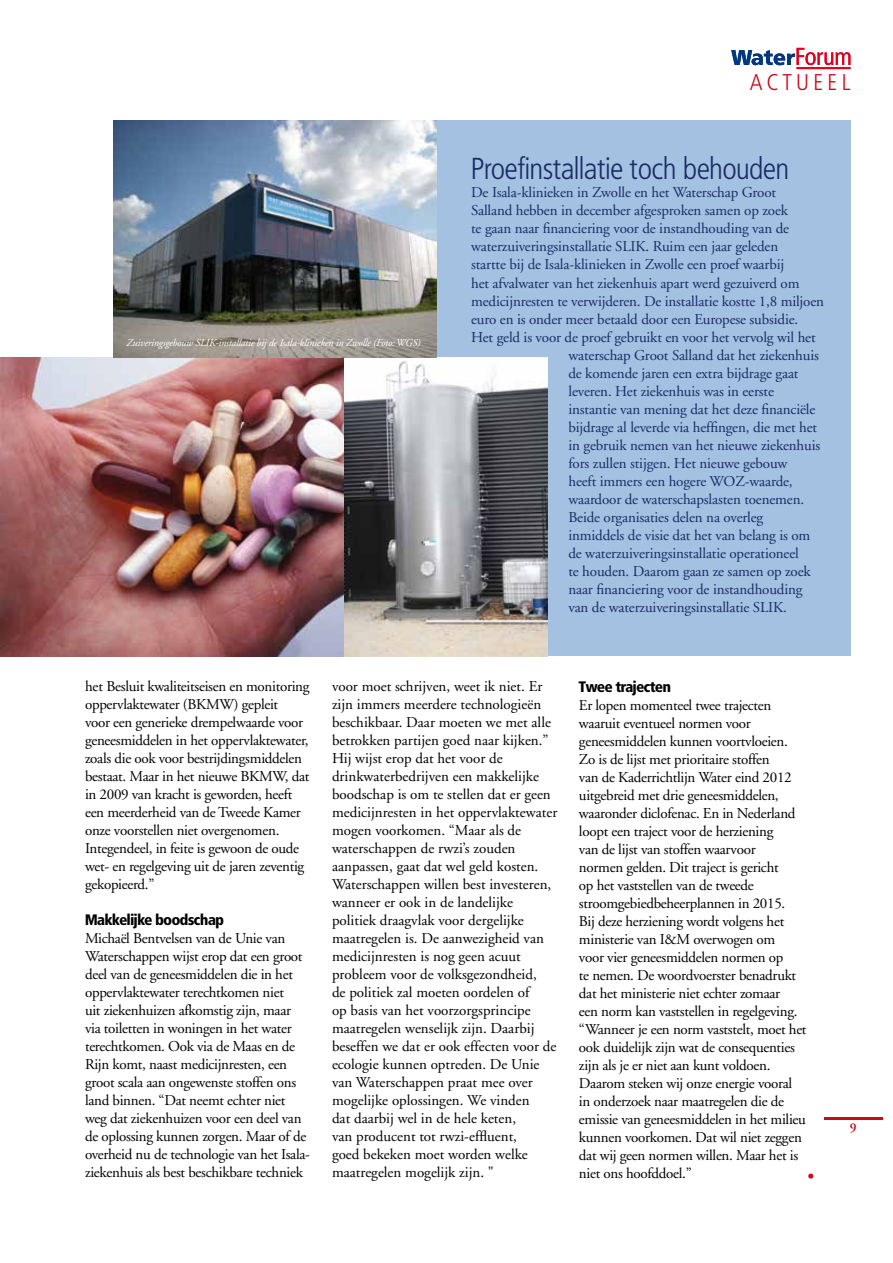
<style>
.page{position:relative;width:893px;height:1263px;background:#fff}
.page>*{position:absolute;margin:0;border:0;box-sizing:border-box;transform-origin:0 0}
.t1{font:300 30px "Frutiger Condensed BQ";color:#1a2c64}
.t2{font:300 22.5px "Frutiger Condensed BQ";color:#cd071e}
.t3{font:700 18px "Garamond";color:#cd071e}
.t4{font:15px/18px "Adobe Garamond";letter-spacing:-.02em;color:#000}
.t5{font:15px "Adobe Garamond";letter-spacing:-.01em;color:#1a2c64}
.t6{font:15px/18px "Adobe Garamond";color:#000}
.t7{font:900 15px "Frutiger Condensed BQ";letter-spacing:-.02em;color:#000}
.t8{font:600 13.5px "Adobe Garamond";color:#cd071e}
.t9{font:italic 10.5px "Adobe Garamond";letter-spacing:-.02em;color:#fff}
</style>
<div class="page">
<hr style="left:824px;top:1117px;width:59px;height:3px;background:#cd071e">
<div style="left:428px;top:120px;width:422px;height:536px;background:#a4c1e2"></div>
<svg style="left:731px;top:48px;width:119px;height:17px"></svg>
<hr style="left:797px;top:67px;width:53px;height:2px;background:#e2001f">
<img style="left:0;top:357px;width:547px;height:299px">
<img style="left:113px;top:120px;width:324px;height:238px">
<p class="t9" style="left:126px;top:338px;width:295px">Zuiveringsgebouw SLIK-installatie bij de Isala-klinieken in Zwolle (Foto: WGS)</p>
<h2 class="t2" style="left:750px;top:69px;width:102px">Act uee l</h2>
<h1 class="t1" style="left:471px;top:151px;width:319px">Proefinstallatie toch behouden</h1>
<p class="t5" style="left:471px;top:185px;width:306px">De Isala-klinieken in Zwolle en het Waterschap Groot</p>
<p class="t5" style="left:471px;top:203px;width:318px">Salland hebben in december afgesproken samen op zoek</p>
<p class="t5" style="left:471px;top:221px;width:320px">te gaan naar financiering voor de instandhouding van de</p>
<p class="t5" style="left:471px;top:239px;width:309px">waterzuiveringsinstallatie SLIK. Ruim een jaar geleden</p>
<p class="t5" style="left:471px;top:257px;width:315px">startte bij de Isala-klinieken in Zwolle een proef waarbij</p>
<p class="t5" style="left:471px;top:275px;width:330px">het afvalwater van het ziekenhuis apart werd gezuiverd om</p>
<p class="t5" style="left:471px;top:293px;width:354px">medicijnresten te verwijderen. De installatie kostte 1,8 miljoen</p>
<p class="t5" style="left:471px;top:311px;width:329px">euro en is onder meer betaald door een Europese subsidie.</p>
<p class="t5" style="left:471px;top:329px;width:346px">Het geld is voor de proef gebruikt en voor het vervolg wil het</p>
<p class="t5" style="left:568px;top:347px;width:252px">waterschap Groot Salland dat het ziekenhuis</p>
<p class="t5" style="left:568px;top:365px;width:232px">de komende jaren een extra bijdrage gaat</p>
<p class="t5" style="left:568px;top:383px;width:207px">leveren. Het ziekenhuis was in eerste</p>
<p class="t5" style="left:568px;top:401px;width:248px">instantie van mening dat het deze financiële</p>
<p class="t5" style="left:568px;top:419px;width:250px">bijdrage al leverde via heffingen, die met het</p>
<p class="t5" style="left:568px;top:437px;width:253px">in gebruik nemen van het nieuwe ziekenhuis</p>
<p class="t5" style="left:568px;top:455px;width:221px">fors zullen stijgen. Het nieuwe gebouw</p>
<p class="t5" style="left:568px;top:473px;width:226px">heeft immers een hogere WOZ-waarde,</p>
<p class="t5" style="left:568px;top:491px;width:237px">waardoor de waterschapslasten toenemen.</p>
<p class="t5" style="left:568px;top:509px;width:196px">Beide organisaties delen na overleg</p>
<p class="t5" style="left:568px;top:527px;width:243px">inmiddels de visie dat het van belang is om</p>
<p class="t5" style="left:568px;top:545px;width:232px">de waterzuiveringsinstallatie operationeel</p>
<p class="t5" style="left:568px;top:563px;width:244px">te houden. Daarom gaan ze samen op zoek</p>
<p class="t5" style="left:568px;top:581px;width:236px">naar financiering voor de instandhouding</p>
<p class="t5" style="left:568px;top:599px;width:220px">van de waterzuiveringsinstallatie SLIK.</p>
<p class="t4" style="left:85px;top:678px;width:226px">het Besluit kwaliteitseisen en monitoring oppervlaktewater (BKMW) gepleit<br>voor een generieke drempelwaarde voor geneesmiddelen in het oppervlaktewater, zoals die ook voor bestrijdingsmiddelen bestaat. Maar in het nieuwe BKMW, dat in 2009 van kracht is geworden, heeft een meerderheid van de Tweede Kamer onze voorstellen niet overgenomen.<br>Integendeel, in feite is gewoon de oude wet- en regelgeving uit de jaren zeventig gekopieerd.”</p>
<p class="t7" style="left:85px;top:911px;width:140px">Makkelijke boodschap</p>
<p class="t4" style="left:85px;top:930px;width:226px">Michaël Bentvelsen van de Unie van Waterschappen wijst erop dat een groot deel van de geneesmiddelen die in het oppervlaktewater terechtkomen niet<br>uit ziekenhuizen afkomstig zijn, maar via toiletten in woningen in het water terechtkomen. Ook via de Maas en de Rijn komt, naast medicijnresten, een groot scala aan ongewenste stoffen ons land binnen. “Dat neemt echter niet weg dat ziekenhuizen voor een deel van de oplossing kunnen zorgen. Maar of de overheid nu de technologie van het Isala&shy;ziekenhuis als best beschikbare techniek</p>
<p class="t6" style="left:332px;top:678px;width:227px">voor moet schrijven, weet ik niet. Er zijn immers meerdere technologieën beschikbaar. Daar moeten we met alle betrokken partijen goed naar kijken.” Hij wijst erop dat het voor de drinkwaterbedrijven een makkelijke boodschap is om te stellen dat er geen medicijnresten in het oppervlaktewater mogen voorkomen. “Maar als de waterschappen de rwzi’s zouden aanpassen, gaat dat wel geld kosten.<br>Waterschappen willen best investeren, wanneer er ook in de landelijke politiek draagvlak voor dergelijke maatregelen is. De aanwezigheid van medicijnresten is nog geen acuut probleem voor de volksgezondheid,<br>de politiek zal moeten oordelen of<br>op basis van het voorzorgsprincipe maatregelen wenselijk zijn. Daarbij beseffen we dat er ook effecten voor de ecologie kunnen optreden. De Unie van Waterschappen praat mee over mogelijke oplossingen. We vinden<br>dat daarbij wel in de hele keten,<br>van producent tot rwzi-effluent,<br>goed bekeken moet worden welke maatregelen mogelijk zijn. "</p>
<p class="t7" style="left:579px;top:678px;width:93px">Twee trajecten</p>
<p class="t4" style="left:579px;top:697px;width:229px">Er lopen momenteel twee trajecten waaruit eventueel normen voor geneesmiddelen kunnen voortvloeien.<br>Zo is de lijst met prioritaire stoffen<br>van de Kaderrichtlijn Water eind 2012 uitgebreid met drie geneesmiddelen, waaronder diclofenac. En in Nederland loopt een traject voor de herziening<br>van de lijst van stoffen waarvoor<br>normen gelden. Dit traject is gericht<br>op het vaststellen van de tweede stroomgebiedbeheerplannen in 2015.<br>Bij deze herziening wordt volgens het ministerie van I&amp;M overwogen om<br>voor vier geneesmiddelen normen op<br>te nemen. De woordvoerster benadrukt dat het ministerie niet echter zomaar<br>een norm kan vaststellen in regelgeving. “Wanneer je een norm vaststelt, moet het ook duidelijk zijn wat de consequenties zijn als je er niet aan kunt voldoen.<br>Daarom steken wij onze energie vooral in onderzoek naar maatregelen die de emissie van geneesmiddelen in het milieu kunnen voorkomen. Dat wil niet zeggen dat wij geen normen willen. Maar het is niet ons hoofddoel.”</p>
<p class="t3" style="left:808px;top:1166px;width:8px">•</p>
<p class="t8" style="left:850px;top:1120px;width:8px">9</p>
</div>
